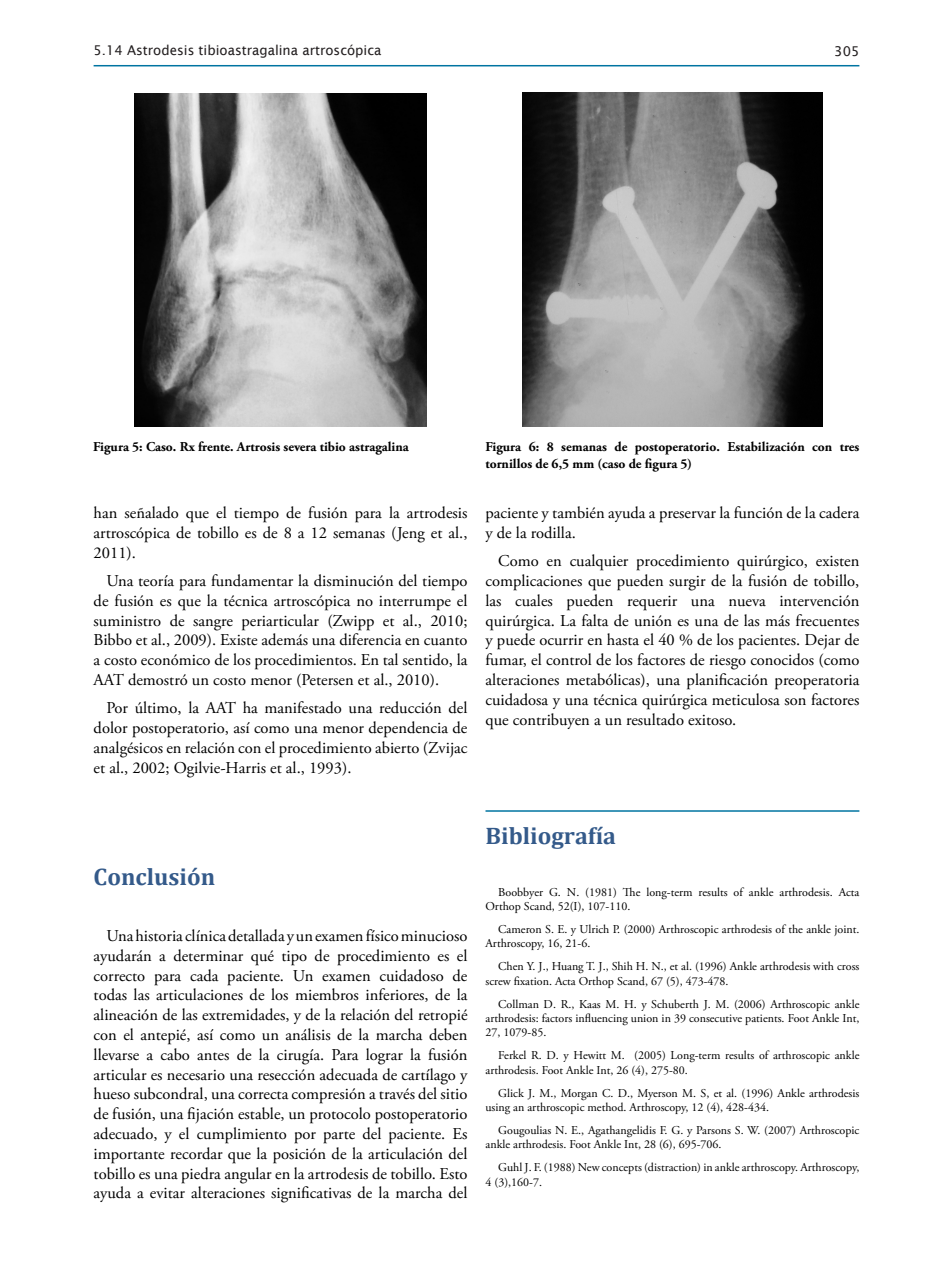
<style>
.page{position:relative;width:936px;height:1276px;background:#fff}
.page>*{position:absolute;margin:0;border:0;box-sizing:border-box;transform-origin:0 0}
.Bibliografia{font:700 24px "Cambria";color:#345a8a}
.Heading_1{font:700 24px "Cambria";color:#345a8a}
.Cuerpo_A{font:16.5px/19.8px "Adobe Garamond Pro";color:#000;text-align:justify}
.Epigrafe{font:700 13.5px/16.2px "Adobe Garamond Pro";color:#000}
.t1{font:13.5px "Lucida Sans";color:#231f20}
.Bibliografia-2{font:12px/14.4px "Adobe Garamond Pro";color:#000}
</style>
<div class="page">
<hr style="left:94px;top:65px;width:765px;height:1px;background:#0074a1">
<img style="left:134px;top:94px;width:293px;height:333px">
<img style="left:522px;top:92px;width:300px;height:335px">
<hr style="left:485px;top:810px;width:374px;height:1px;background:#0074a1">
<p class="t1" style="left:94px;top:43px;width:289px">5.14 Astrodesis tibioastragalina artroscópica</p>
<p class="t1" style="left:834px;top:43px;width:27px">305</p>
<p class="Epigrafe" style="left:93px;top:439px;width:317px">Figura 5: Caso. Rx frente. Artrosis severa tibio astragalina</p>
<p class="Cuerpo_A" style="left:94px;top:503px;width:375px">han señalado que el tiempo de fusión para la artrodesis artroscópica de tobillo es de 8 a 12 semanas (Jeng et al., 2011).</p>
<p class="Cuerpo_A" style="left:94px;top:571px;width:375px;text-indent:13px">Una teoría para fundamentar la disminución del tiempo de fusión es que la técnica artroscópica no interrumpe el suministro de sangre periarticular (Zwipp et al., 2010; Bibbo et al., 2009). Existe además una diferencia en cuanto a costo económico de los procedimientos. En tal sentido, la AAT demostró un costo menor (Petersen et al., 2010).</p>
<p class="Cuerpo_A" style="left:94px;top:699px;width:375px;text-indent:13px">Por último, la AAT ha manifestado una reducción del dolor postoperatorio, así como una menor dependencia de analgésicos en relación con el procedimiento abierto (Zvijac et al., 2002; Ogilvie-Harris et al., 1993).</p>
<p class="Epigrafe" style="left:485px;top:439px;width:375px">Figura 6: 8 semanas de postoperatorio. Estabilización con tres tornillos de 6,5 mm (caso de figura 5)</p>
<p class="Cuerpo_A" style="left:485px;top:503px;width:375px">paciente y también ayuda a preservar la función de la cadera y de la rodilla.</p>
<p class="Cuerpo_A" style="left:485px;top:552px;width:375px;text-indent:13px">Como en cualquier procedimiento quirúrgico, existen complicaciones que pueden surgir de la fusión de tobillo, las cuales pueden requerir una nueva intervención quirúrgica. La falta de unión es una de las más frecuentes y puede ocurrir en hasta el 40 % de los pacientes. Dejar de fumar, el control de los factores de riesgo conocidos (como alteraciones metabólicas), una planificación preoperatoria cuidadosa y una técnica quirúrgica meticulosa son factores que contribuyen a un resultado exitoso.</p>
<p class="Heading_1" style="left:94px;top:860px;width:123px">Conclusión</p>
<p class="Cuerpo_A" style="left:94px;top:926px;width:375px;text-indent:13px">Una historia clínica detallada y un examen físico minucioso ayudarán a determinar qué tipo de procedimiento es el correcto para cada paciente. Un examen cuidadoso de todas las articulaciones de los miembros inferiores, de la alineación de las extremidades, y de la relación del retropié con el antepié, así como un análisis de la marcha deben llevarse a cabo antes de la cirugía. Para lograr la fusión articular es necesario una resección adecuada de cartílago y hueso subcondral, una correcta compresión a través del sitio de fusión, una fijación estable, un protocolo postoperatorio adecuado, y el cumplimiento por parte del paciente. Es importante recordar que la posición de la articulación del tobillo es una piedra angular en la artrodesis de tobillo. Esto ayuda a evitar alteraciones significativas de la marcha del</p>
<p class="Bibliografia" style="left:485px;top:819px;width:132px">Bibliografía</p>
<p class="Bibliografia-2" style="left:485px;top:885px;width:375px;text-indent:13px">Boobbyer G. N. (1981) The long-term results of ankle arthrodesis. Acta<br>Orthop Scand, 52(I), 107-110.</p>
<p class="Bibliografia-2" style="left:485px;top:922px;width:375px;text-indent:13px">Cameron S. E. y Ulrich P. (2000) Arthroscopic arthrodesis of the ankle joint.<br>Arthroscopy, 16, 21-6.</p>
<p class="Bibliografia-2" style="left:485px;top:959px;width:375px;text-indent:13px">Chen Y. J., Huang T. J., Shih H. N., et al. (1996) Ankle arthrodesis with cross screw fixation. Acta Orthop Scand, 67 (5), 473-478.</p>
<p class="Bibliografia-2" style="left:485px;top:997px;width:375px;text-align:justify;text-indent:13px">Collman D. R., Kaas M. H. y Schuberth J. M. (2006) Arthroscopic ankle arthrodesis: factors influencing union in 39 consecutive patients. Foot Ankle Int, 27, 1079-85.</p>
<p class="Bibliografia-2" style="left:485px;top:1048px;width:375px;text-indent:13px">Ferkel R. D. y Hewitt M. (2005) Long-term results of arthroscopic ankle arthrodesis. Foot Ankle Int, 26 (4), 275-80.</p>
<p class="Bibliografia-2" style="left:485px;top:1086px;width:375px;text-indent:13px">Glick J. M., Morgan C. D., Myerson M. S, et al. (1996) Ankle arthrodesis using an arthroscopic method. Arthroscopy, 12 (4), 428-434.</p>
<p class="Bibliografia-2" style="left:485px;top:1123px;width:375px;text-indent:13px">Gougoulias N. E., Agathangelidis F. G. y Parsons S. W. (2007) Arthroscopic ankle arthrodesis. Foot Ankle Int, 28 (6), 695-706.</p>
<p class="Bibliografia-2" style="left:485px;top:1160px;width:375px;text-indent:13px">Guhl J. F. (1988) New concepts (distraction) in ankle arthroscopy. Arthroscopy,<br>4 (3),160-7.</p>
</div>
